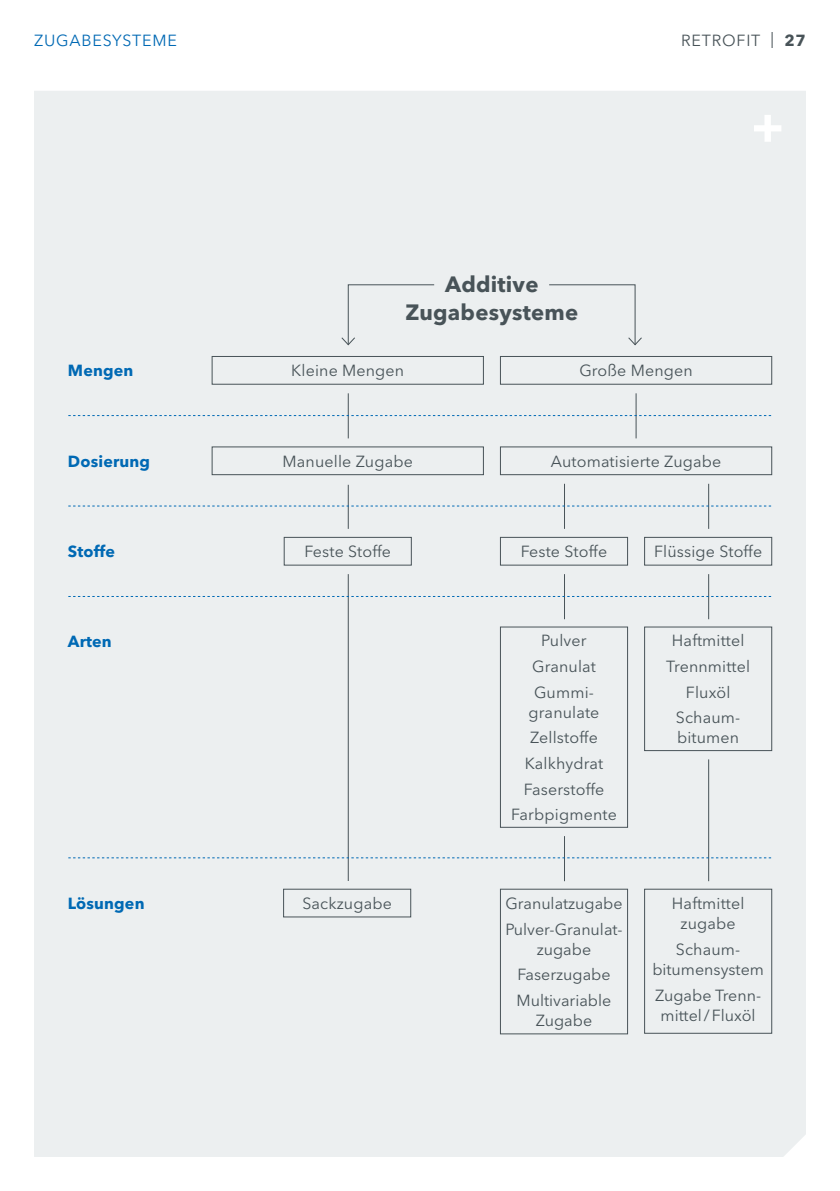
<style>
.page{position:relative;width:840px;height:1191px;background:#fff}
.page>*{position:absolute;margin:0;border:0;box-sizing:border-box;transform-origin:0 0}
.t1{font:700 22px/28px "Avenir Next LT Pro";letter-spacing:.01em;color:#485358;text-align:center}
.t2{font:16px/25.6px "Avenir Next LT Pro";letter-spacing:.01em;color:#485358;text-align:center}
.t3{font:700 16px "Avenir Next LT Pro";letter-spacing:.01em;color:#0069b4}
.t4{font:16px "Avenir Next LT Pro";letter-spacing:.05em;color:#0069b4}
.t5{font:16px "Avenir Next LT Pro";letter-spacing:.05em;color:#485358}
.s1{font-weight:700}
</style>
<div class="page">
<div style="left:34px;top:91px;width:771px;height:1066px;background:#eceff0"></div>
<svg style="left:211px;top:356px;width:272px;height:29px;background:#e0e3e5"></svg>
<svg style="left:211px;top:446px;width:272px;height:29px;background:#e0e4e5"></svg>
<svg style="left:499px;top:356px;width:272px;height:29px;background:#e0e3e5"></svg>
<svg style="left:499px;top:446px;width:272px;height:29px;background:#e1e4e5"></svg>
<svg style="left:499px;top:537px;width:128px;height:29px;background:#e0e3e5"></svg>
<div style="left:499px;top:626px;width:128px;height:202px;background:#eceff0"></div>
<div style="left:499px;top:888px;width:128px;height:146px;background:#eceff0"></div>
<div style="left:643px;top:888px;width:128px;height:145px;background:#eceff0"></div>
<svg style="left:283px;top:537px;width:128px;height:29px;background:#dfe3e4"></svg>
<svg style="left:283px;top:888px;width:128px;height:29px;background:#e1e4e5"></svg>
<svg style="left:643px;top:537px;width:128px;height:29px;background:#e0e3e5"></svg>
<div style="left:643px;top:626px;width:128px;height:125px;background:#eceff0"></div>
<hr style="left:635px;top:393px;width:1px;height:45px;background:#485358">
<hr style="left:707px;top:484px;width:1px;height:45px;background:#485358">
<hr style="left:707px;top:574px;width:1px;height:45px;background:#485358">
<hr style="left:707px;top:759px;width:1px;height:122px;background:#485358">
<hr style="left:563px;top:484px;width:1px;height:45px;background:#485358">
<hr style="left:563px;top:574px;width:1px;height:45px;background:#485358">
<hr style="left:563px;top:836px;width:1px;height:45px;background:#485358">
<hr style="left:347px;top:393px;width:1px;height:45px;background:#485358">
<div style="left:340px;top:284px;width:95px;height:62px;background:#eceff0"></div>
<div style="left:548px;top:284px;width:94px;height:62px;background:#eceff0"></div>
<hr style="left:347px;top:485px;width:1px;height:44px;background:#485358">
<hr style="left:347px;top:574px;width:1px;height:307px;background:#485358">
<svg style="left:68px;top:415px;width:702px;height:1px"></svg>
<svg style="left:68px;top:506px;width:702px;height:1px"></svg>
<svg style="left:68px;top:596px;width:702px;height:1px"></svg>
<svg style="left:68px;top:857px;width:702px;height:1px"></svg>
<svg style="left:753px;top:115px;width:28px;height:27px"></svg>
<p class="t4" style="left:34px;top:31px;width:144px">ZUGABESYSTEME</p>
<p class="t5" style="left:680px;top:31px;width:126px">RETROFIT | <span class="s1">27</span></p>
<h1 class="t1" style="left:405px;top:270px;width:174px">Additive<br>Zugabesysteme</h1>
<p class="t3" style="left:68px;top:361px;width:67px">Mengen</p>
<p class="t2" style="left:291px;top:358px;width:114px">Kleine Mengen</p>
<p class="t2" style="left:579px;top:358px;width:115px">Große Mengen</p>
<p class="t3" style="left:68px;top:451px;width:84px">Dosierung</p>
<p class="t2" style="left:282px;top:448px;width:132px">Manuelle Zugabe</p>
<p class="t2" style="left:550px;top:448px;width:172px">Automatisierte Zugabe</p>
<p class="t3" style="left:68px;top:542px;width:48px">Stoffe</p>
<p class="t2" style="left:304px;top:539px;width:88px">Feste Stoffe</p>
<p class="t2" style="left:520px;top:539px;width:88px">Feste Stoffe</p>
<p class="t2" style="left:653px;top:539px;width:110px">Flüssige Stoffe</p>
<p class="t3" style="left:68px;top:631px;width:45px">Arten</p>
<p class="t2" style="left:531px;top:628px;width:65px">Pulver<br>Granulat<br>Gummi-</p>
<p class="t2" style="left:511px;top:699px;width:107px">granulate<br>Zellstoffe<br>Kalkhydrat<br>Faserstoffe<br>Farbpigmente</p>
<p class="t2" style="left:665px;top:628px;width:85px">Haftmittel<br>Trennmittel<br>Fluxöl<br>Schaum-</p>
<p class="t2" style="left:676px;top:725px;width:64px">bitumen</p>
<p class="t3" style="left:68px;top:893px;width:78px">Lösungen</p>
<p class="t2" style="left:302px;top:890px;width:91px">Sackzugabe</p>
<p class="t2" style="left:505px;top:890px;width:119px;text-align:left">Granulatzugabe<br>Pulver-Granulat-</p>
<p class="t2" style="left:516px;top:936px;width:96px">zugabe<br>Faserzugabe<br>Multivariable</p>
<p class="t2" style="left:535px;top:1007px;width:58px">Zugabe</p>
<p class="t2" style="left:671px;top:893px;width:74px;line-height:20px">Haftmittel zugabe</p>
<p class="t2" style="left:652px;top:939px;width:113px;line-height:20px">Schaum&shy;bitumensystem</p>
<p class="t2" style="left:654px;top:985px;width:107px;line-height:20px">Zugabe Trenn&shy;mittel/Fluxöl</p>
</div>
